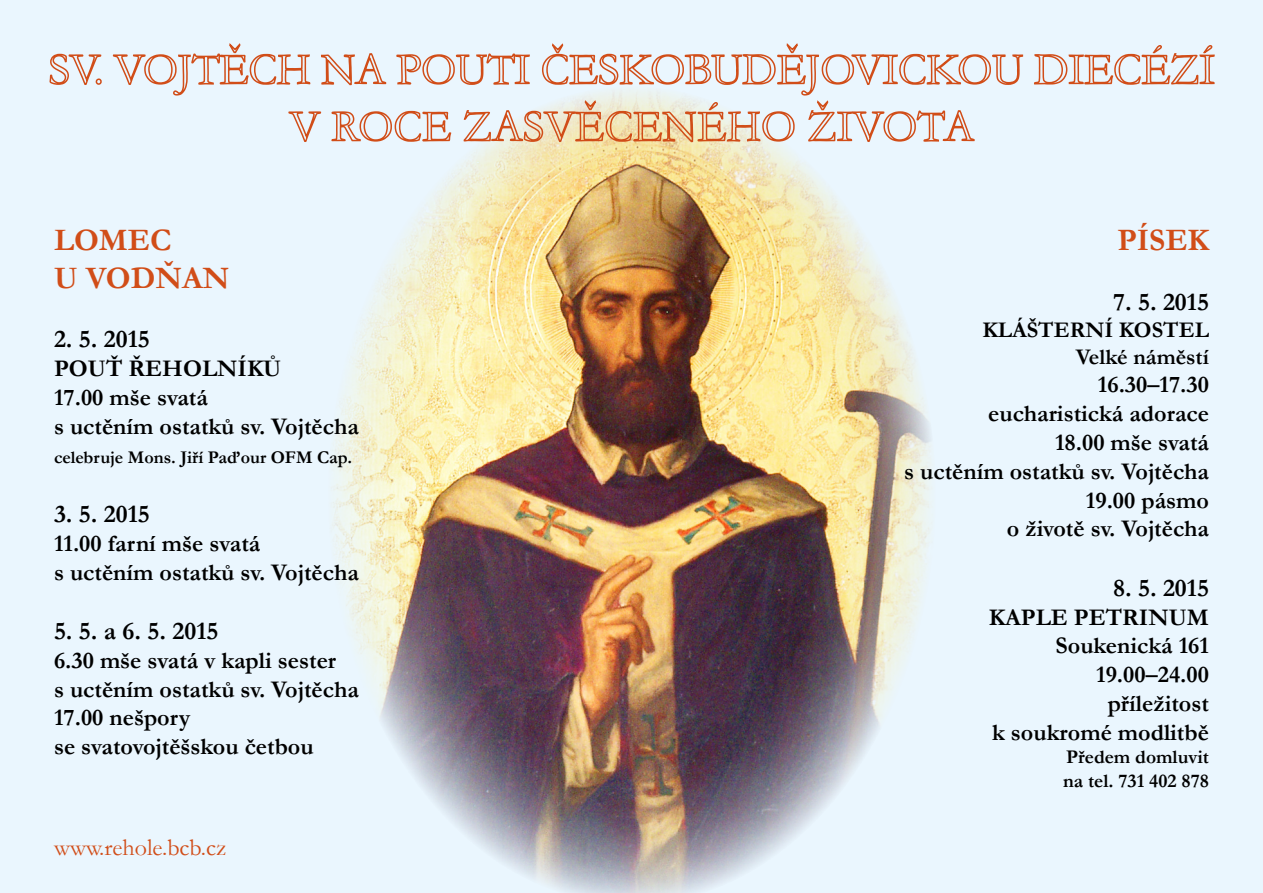
<style>
.page{position:relative;width:1263px;height:893px;background:#eaf6fe}
.page>*{position:absolute;margin:0;border:0;box-sizing:border-box;transform-origin:0 0}
.t1{font:700 31.5px/37.8px "Garamond";color:#d14d18}
.t2{font:700 25.5px "Garamond";color:#000}
.t3{font:700 24px/28.8px "Garamond";color:#000}
.t4{font:24px "Garamond";color:#d14d18}
.t5{font:700 22.5px/27px "Garamond";color:#000;text-align:right}
.t6{font:700 19.5px/23.4px "Garamond";color:#000}
.t7{font:700 18px "Garamond";color:#000}
</style>
<div class="page">
<img style="left:331px;top:281px;width:600px;height:612px">
<svg style="left:49px;top:53px;width:53px;height:32px"></svg>
<svg style="left:1034px;top:45px;width:181px;height:40px"></svg>
<svg style="left:112px;top:43px;width:912px;height:238px"></svg>
<h1 class="t1" style="left:54px;top:221px;width:177px">Lomec<br>u Vodňan</h1>
<p class="t2" style="left:54px;top:322px;width:97px">2. 5. 2015</p>
<p class="t3" style="left:54px;top:354px;width:306px">pouť řeholníků<br>17.00 mše svatá<br>s uctěním ostatků sv. Vojtěcha</p>
<p class="t7" style="left:54px;top:445px;width:300px">celebruje Mons. Jiří Paďour OFM Cap.</p>
<p class="t2" style="left:54px;top:497px;width:97px">3. 5. 2015</p>
<p class="t3" style="left:54px;top:529px;width:306px">11.00 farní mše svatá<br>s uctěním ostatků sv. Vojtěcha</p>
<p class="t2" style="left:54px;top:614px;width:166px">5. 5. a 6. 5. 2015</p>
<p class="t3" style="left:54px;top:646px;width:306px">6.30 mše svatá v kapli sester<br>s uctěním ostatků sv. Vojtěcha<br>17.00 nešpory<br>se svatovojtěšskou četbou</p>
<p class="t4" style="left:54px;top:831px;width:174px">www.rehole.bcb.cz</p>
<h1 class="t1" style="left:1117px;top:221px;width:93px">Písek</h1>
<p class="t2" style="left:1113px;top:284px;width:97px">7. 5. 2015</p>
<p class="t5" style="left:982px;top:316px;width:228px">Klášterní kostel<br>Velké náměstí</p>
<p class="t3" style="left:904px;top:371px;width:306px;text-align:right">16.30–17.30<br>eucharistická adorace<br>18.00 mše svatá<br>s uctěním ostatků sv. Vojtěcha<br>19.00 pásmo<br>o životě sv. Vojtěcha</p>
<p class="t2" style="left:1113px;top:570px;width:97px">8. 5. 2015</p>
<p class="t3" style="left:989px;top:603px;width:222px;text-align:right">Kaple Petrinum<br>Soukenická 161<br>19.00–24.00 příležitost<br>k soukromé modlitbě</p>
<p class="t6" style="left:1063px;top:745px;width:147px">Předem domluvit na tel. 731 402 878</p>
</div>
